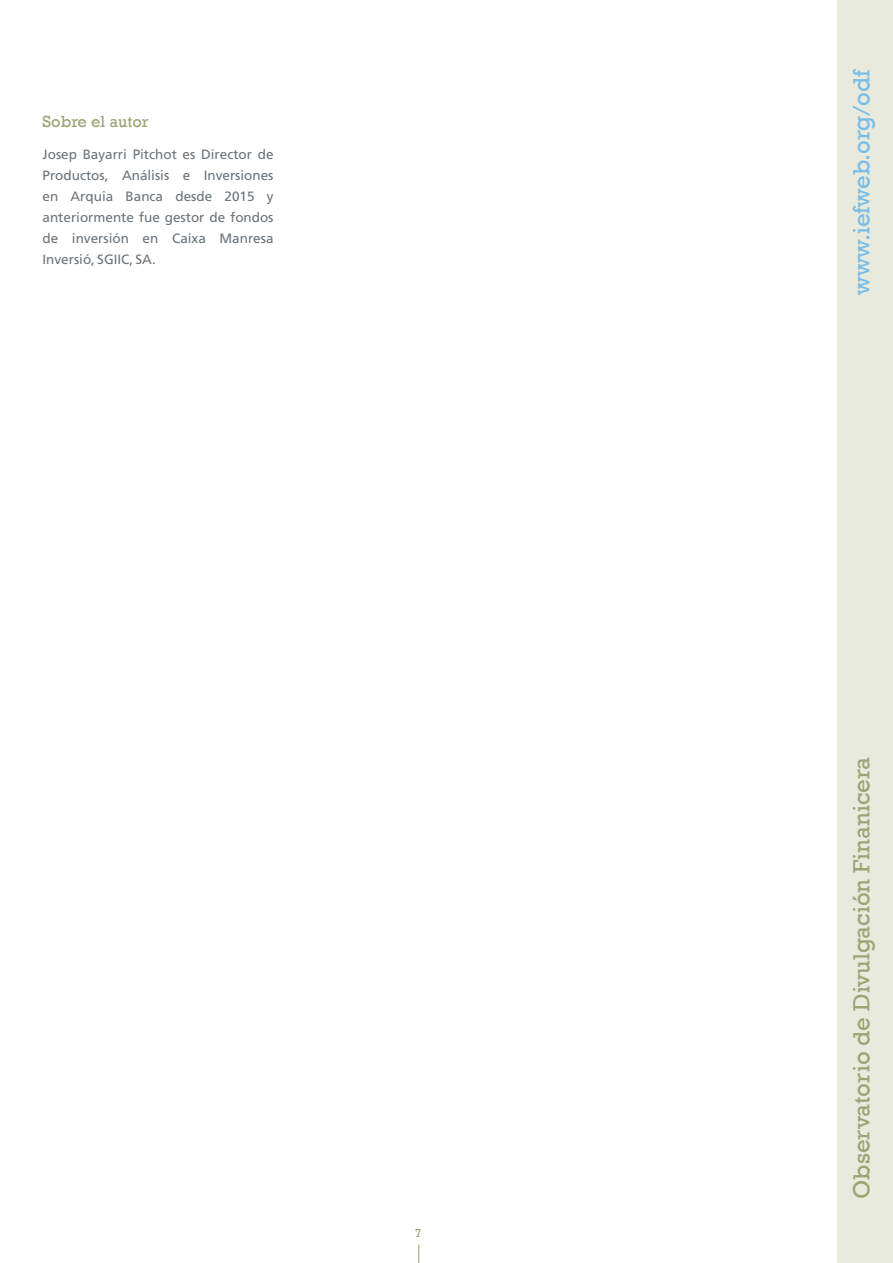
<style>
.page{position:relative;width:893px;height:1263px;background:#fff}
.page>*{position:absolute;margin:0;border:0;box-sizing:border-box;transform-origin:0 0}
.t1{font:24px "Rockwell";color:#9ea374}
.t2{font:24px "Rockwell";color:#78bde8}
._03-subtitulo_parraf{font:16.5px "Rockwell";color:#9ea374}
._01-texto_DT_gris{font:13.5px/21px "Frutiger";color:#6a747b;text-align:justify}
.t3{font:12px "Rockwell";color:#9ea374}
</style>
<div class="page">
<svg style="left:419px;top:1245px;width:1px;height:18px"></svg>
<div style="left:838px;top:0;width:55px;height:1263px;background:#e8eadd"></div>
<p class="_03-subtitulo_parraf" style="left:43px;top:112px;width:108px">Sobre el autor</p>
<p class="_01-texto_DT_gris" style="left:43px;top:143px;width:233px">Josep Bayarri Pitchot es Director de Productos, Análisis e Inversiones en Arquia Banca desde 2015 y anteriormente fue gestor de fondos de inversión en Caixa Manresa Inversió, SGIIC, SA.</p>
<p class="t3" style="left:415px;top:1226px;width:8px">7</p>
<h1 class="t2" style="left:847px;top:295px;width:228px;rotate:-90deg">www.iefweb.org/odf</h1>
<h1 class="t1" style="left:847px;top:1199px;width:444px;rotate:-90deg">Observatorio de Divulgación Finanicera</h1>
</div>
